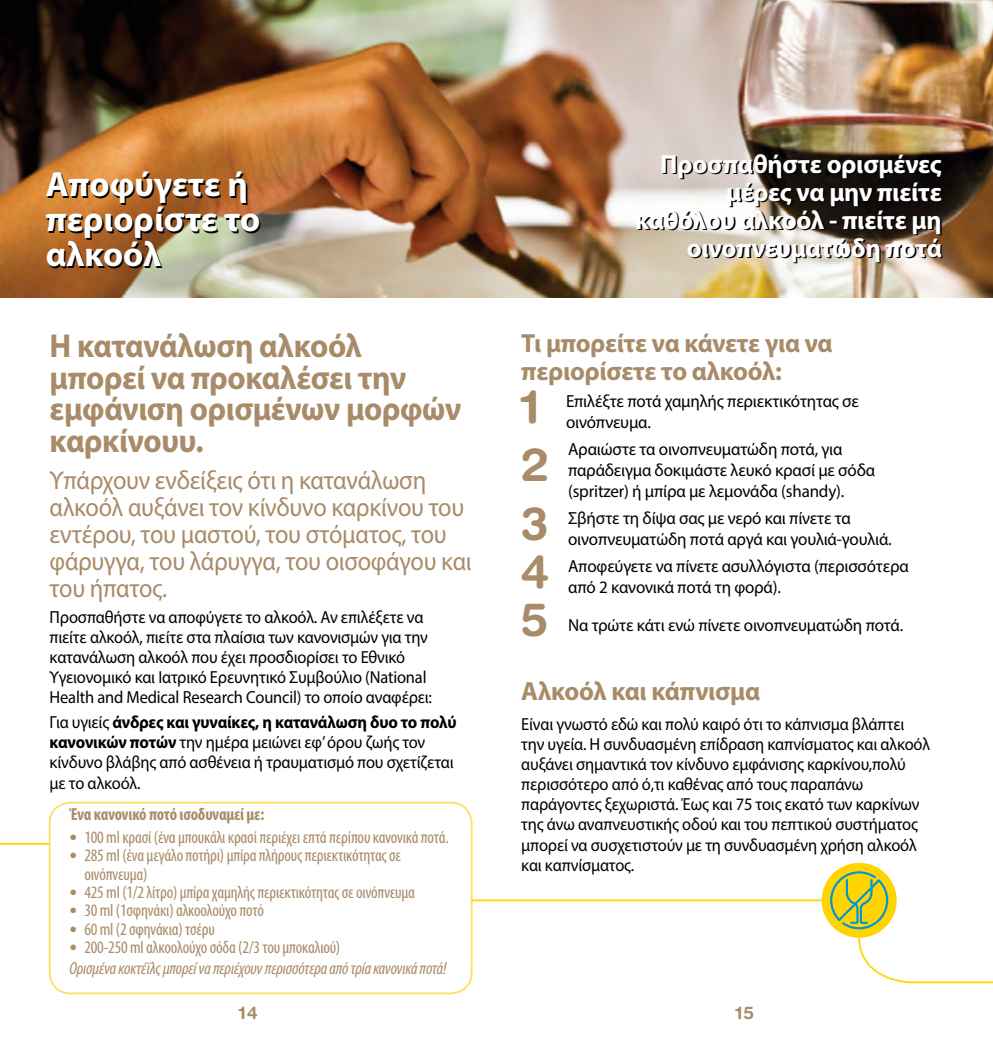
<style>
.page{position:relative;width:993px;height:1042px;background:#fff}
.page>*{position:absolute;margin:0;border:0;box-sizing:border-box;transform-origin:0 0}
.t1{font:700 46.2px "Helvetica Rounded LT Std";color:#a88b69}
.t2{font:700 35px/35px "Myriad Pro";color:#fff}
.t3{font:700 33.25px/31.5px "Myriad Pro";letter-spacing:-.01em;color:#a88b69;scale:.95 1}
.t4{font:26.25px/27.1px "Myriad Pro";letter-spacing:-.01em;color:#a88b69;scale:.93 1}
.t5{font:700 26.25px/28px "Myriad Pro";letter-spacing:-.01em;color:#fff;text-align:right}
.t6{font:700 26.25px/28px "Myriad Pro";letter-spacing:-.01em;color:#a88b69}
.t7{font:17.5px/20.1px "Myriad Pro";letter-spacing:-.01em;color:#000;scale:.94 1}
.t8{font:17.5px/21px "Myriad Pro";letter-spacing:-.01em;color:#000}
.t9{font:condensed 17.5px/18.4px "Myriad Pro";letter-spacing:-.01em;color:#a88b69}
.t10{font:italic condensed 17.5px/20.8px "Myriad Pro";letter-spacing:-.01em;color:#a88b69}
.t11{font:700 condensed 17.5px "Myriad Pro";letter-spacing:-.01em;color:#a88b69}
.t12{font:700 17.5px "Helvetica Rounded LT Std";color:#a88b69}
.s1{font-weight:700}
.s2{font-family:"Helvetica Neue LT Std";font-weight:300;font-size:15.75px}
.s3{font-family:"Helvetica Neue LT Std";font-weight:300;font-style:normal;font-size:15.75px}
.s4{font-style:normal}
</style>
<div class="page">
<img style="left:0;top:0;width:992px;height:298px">
<div style="left:49px;top:802px;width:423px;height:192px;border:2px solid #ffdd5d;border-radius:21px"></div>
<hr style="left:472px;top:899px;width:374px;height:2px;background:#ffd400">
<div style="left:821px;top:863px;width:75px;height:75px;background:#ffd400;border-radius:50%"></div>
<svg style="left:829px;top:871px;width:163px;height:113px"></svg>
<hr style="left:0;top:843px;width:49px;height:1px;background:#ffd400">
<h2 class="t2" style="left:46px;top:167px;width:216px">Αποφύγετε ή περιορίστε το αλκοόλ</h2>
<h3 class="t3" style="left:50px;top:331px;width:434px">Η κατανάλωση αλκοόλ μπορεί να προκαλέσει την εμφάνιση ορισμένων μορφών καρκίνουυ.</h3>
<h3 class="t4" style="left:50px;top:466px;width:455px">Υπάρχουν ενδείξεις ότι η κατανάλωση αλκοόλ αυξάνει τον κίνδυνο καρκίνου του εντέρου, του μαστού, του στόματος, του φάρυγγα, του λάρυγγα, του οισοφάγου και του ήπατος.</h3>
<p class="t7" style="left:50px;top:606px;width:408px">Προσπαθήστε να αποφύγετε το αλκοόλ. Αν επιλέξετε να πιείτε αλκοόλ, πιείτε στα πλαίσια των κανονισμών για την κατανάλωση αλκοόλ που έχει προσδιορίσει το Εθνικό Υγειονομικό και Ιατρικό Ερευνητικό Συμβούλιο (National Health and Medical Research Council) το οποίο αναφέρει:</p>
<p class="t7" style="left:50px;top:712px;width:434px">Για υγιείς <span class="s1">άνδρες και γυναίκες, η κατανάλωση δυο το πολύ κανονικών ποτών</span> την ημέρα μειώνει εφ’ όρου ζωής τον κίνδυνο βλάβης από ασθένεια ή τραυματισμό που σχετίζεται με το αλκοόλ.</p>
<p class="t11" style="left:69px;top:803px;width:196px">Ένα κανονικό ποτό ισοδυναμεί με:</p>
<p class="t9" style="left:69px;top:827px;width:380px"><span class="s2">•</span> 100 ml κρασί (ένα μπουκάλι κρασί περιέχει επτά περίπου κανονικά ποτά.</p>
<p class="t9" style="left:84px;top:846px;width:318px;text-indent:-15px"><span class="s2">•</span> 285 ml (ένα μεγάλο ποτήρι) μπίρα πλήρους περιεκτικότητας σε οινόπνευμα)</p>
<p class="t9" style="left:69px;top:883px;width:347px"><span class="s2">•</span> 425 ml (1/2 λίτρο) μπίρα χαμηλής περιεκτικότητας σε οινόπνευμα</p>
<p class="t9" style="left:69px;top:901px;width:196px"><span class="s2">•</span> 30 ml (1σφηνάκι) αλκοολούχο ποτό</p>
<p class="t9" style="left:69px;top:919px;width:147px"><span class="s2">•</span> 60 ml (2 σφηνάκια) τσέρυ</p>
<p class="t10" style="left:69px;top:936px;width:378px"><span class="s3">•</span> <span class="s4">200-250 ml αλκοολούχο σόδα (2/3 του μποκαλιού)<br></span>Ορισμένα κοκτέϊλς μπορεί να περιέχουν περισσότερα από τρία κανονικά ποτά!</p>
<h3 class="t5" style="left:635px;top:150px;width:308px">Προσπαθήστε ορισμένες μέρες να μην πιείτε καθόλου αλκοόλ - πιείτε μη οινοπνευματώδη ποτά</h3>
<h3 class="t6" style="left:521px;top:330px;width:312px">Τι μπορείτε να κάνετε για να περιορίσετε το αλκοόλ:</h3>
<h1 class="t1" style="left:521px;top:378px;width:20px">1</h1>
<p class="t8" style="left:566px;top:390px;width:294px">Επιλέξτε ποτά χαμηλής περιεκτικότητας σε οινόπνευμα.</p>
<h1 class="t1" style="left:521px;top:437px;width:29px">2</h1>
<p class="t8" style="left:568px;top:438px;width:308px">Αραιώστε τα οινοπνευματώδη ποτά, για παράδειγμα δοκιμάστε λευκό κρασί με σόδα (spritzer) ή μπίρα με λεμονάδα (shandy).</p>
<h1 class="t1" style="left:521px;top:495px;width:29px">3</h1>
<p class="t8" style="left:568px;top:507px;width:325px">Σβήστε τη δίψα σας με νερό και πίνετε τα οινοπνευματώδη ποτά αργά και γουλιά-γουλιά.</p>
<h1 class="t1" style="left:521px;top:543px;width:30px">4</h1>
<p class="t8" style="left:568px;top:556px;width:342px">Αποφεύγετε να πίνετε ασυλλόγιστα (περισσότερα από 2 κανονικά ποτά τη φορά).</p>
<h1 class="t1" style="left:521px;top:591px;width:29px">5</h1>
<p class="t8" style="left:568px;top:614px;width:336px">Να τρώτε κάτι ενώ πίνετε οινοπνευματώδη ποτά.</p>
<h3 class="t6" style="left:521px;top:677px;width:240px">Αλκοόλ και κάπνισμα</h3>
<p class="t7" style="left:521px;top:713px;width:436px">Είναι γνωστό εδώ και πολύ καιρό ότι το κάπνισμα βλάπτει την υγεία. Η συνδυασμένη επίδραση καπνίσματος και αλκοόλ αυξάνει σημαντικά τον κίνδυνο εμφάνισης καρκίνου,πολύ περισσότερο από ό,τι καθένας από τους παραπάνω παράγοντες ξεχωριστά. Έως και 75 τοις εκατό των καρκίνων της άνω αναπνευστικής οδού και του πεπτικού συστήματος μπορεί να συσχετιστούν με τη συνδυασμένη χρήση αλκοόλ και καπνίσματος.</p>
<p class="t12" style="left:239px;top:1002px;width:21px">14</p>
<p class="t12" style="left:735px;top:1002px;width:20px">15</p>
</div>
